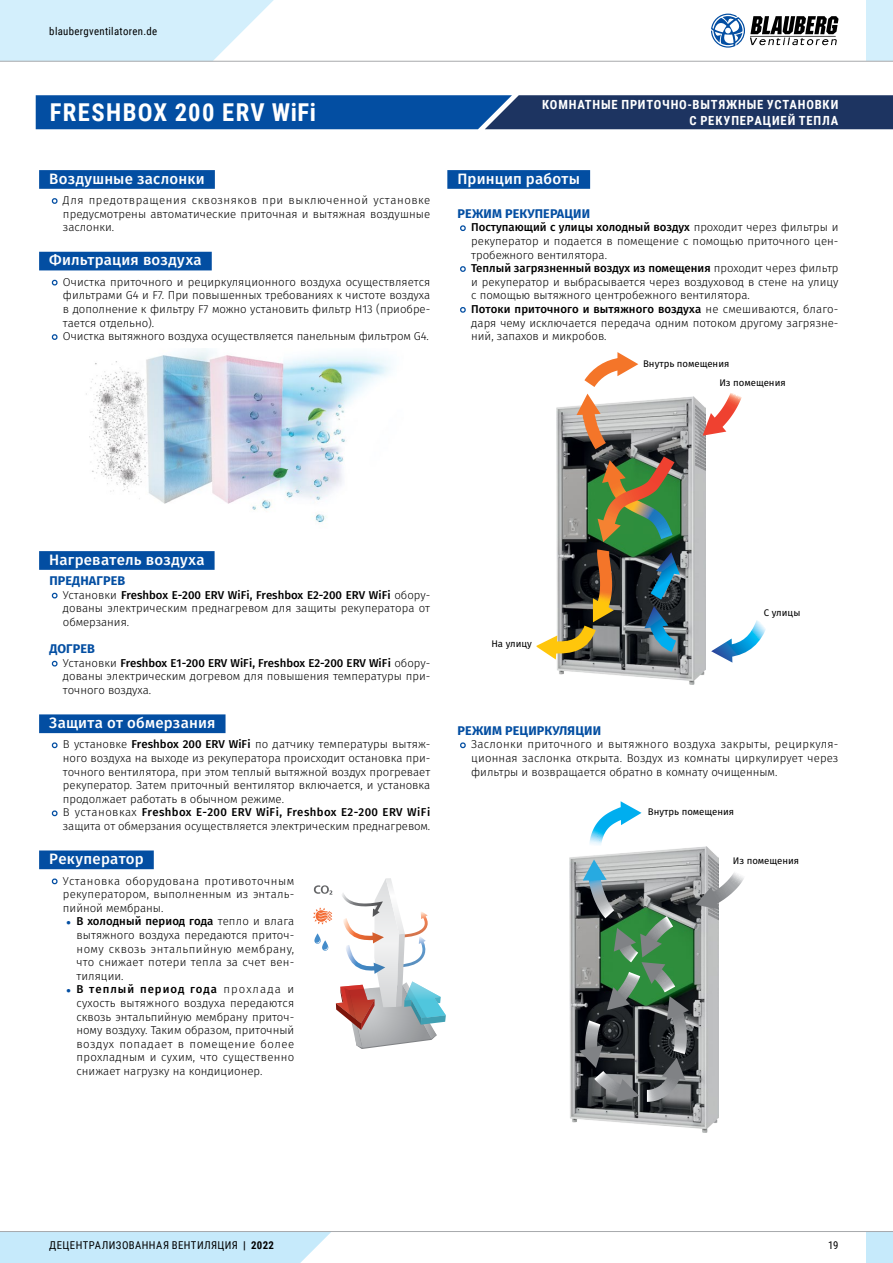
<style>
.page{position:relative;width:893px;height:1263px;background:#fff}
.page>*{position:absolute;margin:0;border:0;box-sizing:border-box;transform-origin:0 0}
.t1{font:700 24.6px "Roboto Condensed";letter-spacing:.055em;color:#fff}
.t2{font:500 15px "Fira Sans";letter-spacing:.015em;color:#fff}
.t3{font:700 12.6px/15.3px "Roboto Condensed";letter-spacing:.065em;color:#fff;text-align:right}
.t4{font:700 12.6px "Fira Sans";letter-spacing:.01em;color:#034ea2}
.t5{font:300 11.4px/13.6px "Fira Sans";color:#000;text-align:justify}
.t6{font:10.8px "Roboto Condensed";letter-spacing:.035em;color:#000}
.t7{font:9.6px/19.4px "Fira Sans";color:#000}
.s1{font-weight:500}
.s2{font-weight:700;font-size:12.6px;color:#034ea2}
.s3{font-weight:700}
</style>
<div class="page">
<div style="left:866px;top:1231px;width:27px;height:32px;background:#c6eafb"></div>
<div style="left:0;top:1232px;width:331px;height:31px;background:#c6eafb"></div>
<hr style="left:0;top:1231px;width:893px;height:1px;background:#a7a9ac">
<div style="left:866px;top:0;width:27px;height:61px;background:#d3effc"></div>
<svg style="left:711px;top:14px;width:127px;height:34px"></svg>
<svg style="left:0;top:0;width:295px;height:61px"></svg>
<hr style="left:0;top:61px;width:893px;height:1px;background:#a7a9ac">
<svg style="left:36px;top:95px;width:857px;height:34px;background:#124485"></svg>
<div style="left:39px;top:551px;width:176px;height:19px;background:#034ea2"></div>
<div style="left:39px;top:714px;width:187px;height:19px;background:#034ea2"></div>
<div style="left:39px;top:850px;width:115px;height:19px;background:#034ea2"></div>
<svg style="left:51px;top:592px;width:7px;height:7px"></svg>
<svg style="left:51px;top:660px;width:7px;height:7px"></svg>
<svg style="left:51px;top:742px;width:7px;height:7px"></svg>
<svg style="left:51px;top:810px;width:7px;height:7px"></svg>
<svg style="left:51px;top:878px;width:7px;height:7px"></svg>
<svg style="left:313px;top:878px;width:133px;height:171px"></svg>
<div style="left:39px;top:170px;width:176px;height:19px;background:#034ea2"></div>
<div style="left:39px;top:252px;width:173px;height:18px;background:#034ea2"></div>
<svg style="left:51px;top:198px;width:7px;height:6px"></svg>
<svg style="left:51px;top:279px;width:7px;height:7px"></svg>
<svg style="left:51px;top:334px;width:7px;height:6px"></svg>
<img style="left:86px;top:348px;width:305px;height:175px">
<img style="left:556px;top:396px;width:149px;height:289px">
<svg style="left:711px;top:620px;width:55px;height:43px"></svg>
<svg style="left:639px;top:552px;width:50px;height:109px;background:#3b5a6a"></svg>
<svg style="left:536px;top:549px;width:78px;height:110px"></svg>
<svg style="left:703px;top:393px;width:39px;height:43px"></svg>
<svg style="left:573px;top:352px;width:100px;height:190px"></svg>
<img style="left:570px;top:846px;width:148px;height:287px">
<svg style="left:696px;top:869px;width:48px;height:40px"></svg>
<svg style="left:589px;top:801px;width:52px;height:49px"></svg>
<svg style="left:579px;top:859px;width:110px;height:243px;background:#586d60"></svg>
<div style="left:447px;top:170px;width:143px;height:19px;background:#034ea2"></div>
<svg style="left:460px;top:225px;width:6px;height:6px"></svg>
<svg style="left:460px;top:266px;width:6px;height:6px"></svg>
<svg style="left:460px;top:307px;width:6px;height:6px"></svg>
<svg style="left:460px;top:742px;width:6px;height:7px"></svg>
<p class="t6" style="left:49px;top:23px;width:109px">blaubergventilatoren.de</p>
<h1 class="t1" style="left:50px;top:95px;width:268px">FRESHBOX 200 ERV WiFi</h1>
<h2 class="t2" style="left:49px;top:168px;width:157px">Воздушные заслонки</h2>
<p class="t5" style="left:63px;top:194px;width:369px">Для предотвращения сквозняков при выключенной установке предусмотрены автоматические приточная и вытяжная воздушные заслонки.</p>
<h2 class="t2" style="left:49px;top:250px;width:154px">Фильтрация воздуха</h2>
<p class="t5" style="left:63px;top:276px;width:369px;text-align:left">Очистка приточного и рециркуляционного воздуха осуществляется фильтрами G4 и F7. При повышенных требованиях к чистоте воздуха в дополнение к фильтру F7 можно установить фильтр H13 (приобре&shy;тается отдельно).<br>Очистка вытяжного воздуха осуществляется панельным фильтром G4.</p>
<p class="t3" style="left:542px;top:97px;width:298px">КОМНАТНЫЕ ПРИТОЧНО-ВЫТЯЖНЫЕ УСТАНОВКИ<br>С РЕКУПЕРАЦИЕЙ ТЕПЛА</p>
<h2 class="t2" style="left:458px;top:168px;width:124px">Принцип работы</h2>
<p class="t4" style="left:458px;top:204px;width:134px">РЕЖИМ РЕКУПЕРАЦИИ</p>
<p class="t5" style="left:471px;top:221px;width:369px;text-align:left"><span class="s1">Поступающий с улицы холодный воздух</span> проходит через фильтры и рекуператор и подается в помещение с помощью приточного цен&shy;тробежного вентилятора.<br><span class="s1">Теплый загрязненный воздух из помещения</span> проходит через фильтр и рекуператор и выбрасывается через воздуховод в стене на улицу с помощью вытяжного центробежного вентилятора.<br><span class="s1">Потоки приточного и вытяжного воздуха</span> не смешиваются, благо&shy;даря чему исключается передача одним потоком другому загрязне&shy;ний, запахов и микробов.</p>
<p class="t7" style="left:719px;top:354px;width:68px;text-indent:-76px">Внутрь помещения<br>Из помещения</p>
<h2 class="t2" style="left:49px;top:549px;width:157px">Нагреватель воздуха</h2>
<p class="t4" style="left:49px;top:572px;width:77px">ПРЕДНАГРЕВ</p>
<p class="t5" style="left:63px;top:589px;width:369px">Установки <span class="s1">Freshbox E-200 ERV WiFi, Freshbox E2-200 ERV WiFi</span> обору&shy;дованы электрическим преднагревом для защиты рекуператора от обмерзания.</p>
<p class="t4" style="left:49px;top:640px;width:47px">ДОГРЕВ</p>
<p class="t5" style="left:63px;top:657px;width:369px">Установки <span class="s1">Freshbox E1-200 ERV WiFi, Freshbox E2-200 ERV WiFi</span> обору&shy;дованы электрическим догревом для повышения температуры при&shy;точного воздуха.</p>
<h2 class="t2" style="left:49px;top:712px;width:168px">Защита от обмерзания</h2>
<p class="t5" style="left:63px;top:738px;width:369px;text-align:left">В установке <span class="s1">Freshbox 200 ERV WiFi</span> по датчику температуры вытяж&shy;ного воздуха на выходе из рекуператора происходит остановка при&shy;точного вентилятора, при этом теплый вытяжной воздух прогревает рекуператор. Затем приточный вентилятор включается, и установка продолжает работать в обычном режиме.<br>В установках <span class="s1">Freshbox E-200 ERV WiFi, Freshbox E2-200 ERV WiFi </span>защита от обмерзания осуществляется электрическим преднагревом.</p>
<h2 class="t2" style="left:49px;top:848px;width:96px">Рекуператор</h2>
<p class="t5" style="left:63px;top:874px;width:233px">Установка оборудована противоточным рекуператором, выполненным из энталь&shy;пийной мембраны.</p>
<p class="t5" style="left:77px;top:915px;width:219px;text-indent:-10px"><span class="s2">•</span> <span class="s1">В холодный период года</span> тепло и влага вытяжного воздуха передаются приточ&shy;ному сквозь энтальпийную мембрану, что снижает потери тепла за счет вен&shy;тиляции.</p>
<p class="t5" style="left:77px;top:983px;width:219px;text-indent:-10px"><span class="s2">•</span> <span class="s1">В теплый период года</span> прохлада и сухость вытяжного воздуха передаются сквозь энтальпийную мембрану приточ&shy;ному воздуху. Таким образом, приточный воздух попадает в помещение более прохладным и сухим, что существенно снижает нагрузку на кондиционер.</p>
<p class="t7" style="left:491px;top:635px;width:42px">На улицу</p>
<p class="t7" style="left:764px;top:603px;width:38px">С улицы</p>
<p class="t4" style="left:458px;top:722px;width:145px">РЕЖИМ РЕЦИРКУЛЯЦИИ</p>
<p class="t5" style="left:471px;top:738px;width:369px">Заслонки приточного и вытяжного воздуха закрыты, рециркуля&shy;ционная заслонка открыта. Воздух из комнаты циркулирует через фильтры и возвращается обратно в комнату очищенным.</p>
<p class="t7" style="left:648px;top:803px;width:88px">Внутрь помещения</p>
<p class="t7" style="left:733px;top:852px;width:68px">Из помещения</p>
<p class="t6" style="left:49px;top:1238px;width:226px">ДЕЦЕНТРАЛИЗОВАННАЯ ВЕНТИЛЯЦИЯ <span class="s3">| 2022</span></p>
<p class="t6" style="left:828px;top:1238px;width:12px">19</p>
</div>
